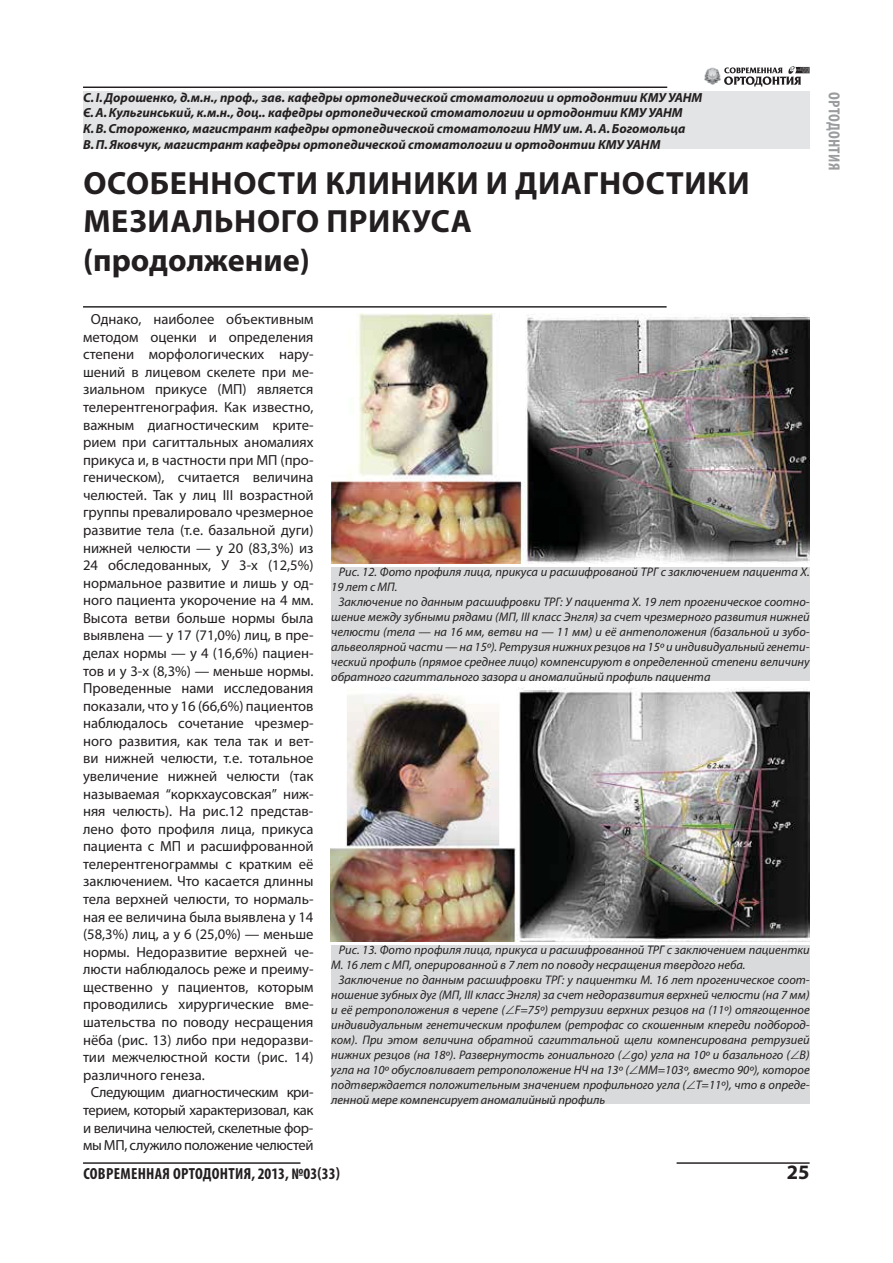
<style>
.page{position:relative;width:893px;height:1263px;background:#fff}
.page>*{position:absolute;margin:0;border:0;box-sizing:border-box;transform-origin:0 0}
.t1{font:700 32.25px/38.7px "Myriad Pro";letter-spacing:.02em;color:#231f20}
.t2{font:700 20.55px "Myriad Pro";color:#231f20}
.t3{font:700 condensed 16.05px "Myriad Pro";letter-spacing:.02em;color:#231f20}
.t4{font:700 condensed 16.05px "Myriad Pro";letter-spacing:.02em;color:#9a9c9e}
.t5{font:14.7px "Myriad Pro";color:#231f20}
.t6{font:14.7px "Myriad Pro";letter-spacing:-.025em;color:#231f20}
.t7{font:italic 700 13.2px/15.8px "Myriad Pro";color:#231f20}
.t8{font:italic 12.45px/15px "Myriad Pro";color:#231f20}
</style>
<div class="page">
<hr style="left:83px;top:87px;width:584px;height:1px;background:#231f20">
<hr style="left:83px;top:1162px;width:217px;height:2px;background:#231f20">
<hr style="left:676px;top:1162px;width:134px;height:2px;background:#231f20">
<hr style="left:83px;top:306px;width:583px;height:2px;background:#231f20">
<svg style="left:724px;top:66px;width:86px;height:21px"></svg>
<img style="left:704px;top:68px;width:16px;height:17px">
<div style="left:83px;top:92px;width:727px;height:57px;background:#e3e4e5"></div>
<img style="left:331px;top:313px;width:479px;height:251px">
<div style="left:331px;top:567px;width:479px;height:114px;background:#d9dadb"></div>
<div style="left:331px;top:945px;width:479px;height:159px;background:#d9dadb"></div>
<img style="left:331px;top:687px;width:479px;height:255px">
<p class="t7" style="left:83px;top:90px;width:621px">С. І. Дорошенко, д.м.н., проф., зав. кафедры ортопедической стоматологии и ортодонтии КМУ УАНМ Є. А. Кульгинський, к.м.н., доц.. кафедры ортопедической стоматологии и ортодонтии КМУ УАНМ<br>К. В. Стороженко, магистрант кафедры ортопедической стоматологии НМУ им. А. А. Богомольца<br>В. П. Яковчук, магистрант кафедры ортопедической стоматологии и ортодонтии КМУ УАНМ</p>
<h1 class="t1" style="left:83px;top:166px;width:668px">ОСОБЕННОСТИ КЛИНИКИ И ДИАГНОСТИКИ<br>МЕЗИАЛЬНОГО ПРИКУСА<br>(продолжение)</h1>
<p class="t5" style="left:91px;top:314px;width:224px">Однако, наиболее объективным</p>
<p class="t5" style="left:83px;top:331px;width:232px">методом оценки и определения</p>
<p class="t5" style="left:83px;top:349px;width:232px">степени морфологических нару-</p>
<p class="t5" style="left:83px;top:366px;width:232px">шений в лицевом скелете при ме-</p>
<p class="t5" style="left:83px;top:384px;width:232px">зиальном прикусе (МП) является</p>
<p class="t5" style="left:83px;top:401px;width:232px">телерентгенография. Как известно,</p>
<p class="t5" style="left:83px;top:419px;width:232px">важным диагностическим крите-</p>
<p class="t5" style="left:83px;top:437px;width:232px">рием при сагиттальных аномалиях</p>
<p class="t5" style="left:83px;top:454px;width:232px">прикуса и, в частности при МП (про-</p>
<p class="t5" style="left:83px;top:472px;width:232px">геническом), считается величина</p>
<p class="t5" style="left:83px;top:489px;width:232px">челюстей. Так у лиц ІІІ возрастной</p>
<p class="t5" style="left:83px;top:507px;width:232px">группы превалировало чрезмерное</p>
<p class="t5" style="left:83px;top:524px;width:232px">развитие тела (т. е. базальной дуги)</p>
<p class="t5" style="left:83px;top:542px;width:232px">нижней челюсти — у 20 (83,3%) из</p>
<p class="t5" style="left:83px;top:560px;width:232px">24 обследованных, У 3-х (12,5%)</p>
<p class="t5" style="left:83px;top:577px;width:232px">нормальное развитие и лишь у од-</p>
<p class="t5" style="left:83px;top:595px;width:232px">ного пациента укорочение на 4 мм.</p>
<p class="t5" style="left:83px;top:612px;width:232px">Высота ветви больше нормы была</p>
<p class="t5" style="left:83px;top:630px;width:232px">выявлена — у 17 (71,0%) лиц, в пре-</p>
<p class="t5" style="left:83px;top:647px;width:232px">делах нормы — у 4 (16,6%) пациен-</p>
<p class="t5" style="left:83px;top:665px;width:232px">тов и у 3-х (8,3%) — меньше нормы.</p>
<p class="t5" style="left:83px;top:683px;width:232px">Проведенные нами исследования</p>
<p class="t5" style="left:83px;top:700px;width:232px">показали, что у 16 (66,6%) пациентов</p>
<p class="t5" style="left:83px;top:718px;width:232px">наблюдалось сочетание чрезмер-</p>
<p class="t5" style="left:83px;top:735px;width:232px">ного развития, как тела так и вет-</p>
<p class="t5" style="left:83px;top:753px;width:232px">ви нижней челюсти, т. е. тотальное</p>
<p class="t5" style="left:83px;top:771px;width:232px">увеличение нижней челюсти (так</p>
<p class="t5" style="left:83px;top:788px;width:232px">называемая “коркхаусовская” ниж-</p>
<p class="t5" style="left:83px;top:806px;width:232px">няя челюсть). На рис.12 представ-</p>
<p class="t5" style="left:83px;top:823px;width:232px">лено фото профиля лица, прикуса</p>
<p class="t5" style="left:83px;top:841px;width:232px">пациента с МП и расшифрованной</p>
<p class="t5" style="left:83px;top:858px;width:232px">телерентгенограммы с кратким её</p>
<p class="t5" style="left:83px;top:876px;width:232px">заключением. Что касается длинны</p>
<p class="t5" style="left:83px;top:894px;width:232px">тела верхней челюсти, то нормаль-</p>
<p class="t5" style="left:83px;top:911px;width:232px">ная ее величина была выявлена у 14</p>
<p class="t5" style="left:83px;top:929px;width:232px">(58,3%) лиц, а у 6 (25,0%) — меньше</p>
<p class="t5" style="left:83px;top:946px;width:232px">нормы. Недоразвитие верхней че-</p>
<p class="t5" style="left:83px;top:964px;width:232px">люсти наблюдалось реже и преиму-</p>
<p class="t5" style="left:83px;top:981px;width:232px">щественно у пациентов, которым</p>
<p class="t5" style="left:83px;top:999px;width:232px">проводились хирургические вме-</p>
<p class="t5" style="left:83px;top:1017px;width:232px">шательства по поводу несращения</p>
<p class="t5" style="left:83px;top:1034px;width:232px">нёба (рис. 13) либо при недоразви-</p>
<p class="t5" style="left:83px;top:1052px;width:232px">тии межчелюстной кости (рис. 14)</p>
<p class="t5" style="left:83px;top:1069px;width:123px">различного генеза.</p>
<p class="t6" style="left:91px;top:1087px;width:224px">Следующим диагностическим кри-</p>
<p class="t6" style="left:83px;top:1104px;width:232px">терием, который характеризовал, как</p>
<p class="t6" style="left:83px;top:1122px;width:232px">и величина челюстей, скелетные фор-</p>
<p class="t6" style="left:83px;top:1140px;width:232px">мы МП, служило положение челюстей</p>
<p class="t8" style="left:331px;top:565px;width:480px;text-indent:8px">Рис. 12. Фото профиля лица, прикуса и расшифрованой ТРГ с заключением пациента Х.<br>19 лет с МП.</p>
<p class="t8" style="left:331px;top:595px;width:480px;text-align:justify;text-indent:8px">Заключение по данным расшифровки ТРГ: У пациента Х. 19 лет прогеническое соотно&shy;шение между зубными рядами (МП, ІІІ класс Энгля) за счет чрезмерного развития нижней челюсти (тела — на 16 мм, ветви на — 11 мм) и её антеположения (базальной и зубо&shy;альвеолярной части — на 15º). Ретрузия нижних резцов на 15º и индивидуальный генети&shy;ческий профиль (прямое среднее лицо) компенсируют в определенной степени величину обратного сагиттального зазора и аномалийный профиль пациента</p>
<p class="t8" style="left:331px;top:943px;width:480px;text-indent:8px">Рис. 13. Фото профиля лица, прикуса и расшифрованной ТРГ с заключением пациентки<br>М. 16 лет с МП, оперированной в 7 лет по поводу несращения твердого неба.</p>
<p class="t8" style="left:331px;top:973px;width:480px;text-align:justify;text-indent:8px">Заключение по данным расшифровки ТРГ: у пациентки М. 16 лет прогеническое соот&shy;ношение зубных дуг (МП, ІІІ класс Энгля) за счет недоразвития верхней челюсти (на 7 мм) и её ретроположения в черепе ( F=75º) ретрузии верхних резцов на (11º) отягощенное индивидуальным генетическим профилем (ретрофас со скошенным кпереди подбород&shy;ком). При этом величинa обратной сагиттальной щели компенсирована ретрузией нижних резцов (на 18º). Развернутость гониального ( go) угла на 10º и базального ( В) угла на 10º обусловливает ретроположение НЧ на 13º ( ММ=103º, вместо 90º), которое подтверждается положительным значением профильного угла ( Т=11º), что в опреде&shy;ленной мере компенсирует аномалийный профиль</p>
<p class="t3" style="left:83px;top:1164px;width:258px">СОВРЕМЕННАЯ ОРТОДОНТИЯ, 2013, №03(33)</p>
<h2 class="t2" style="left:787px;top:1164px;width:24px">25</h2>
<p class="t4" style="left:844px;top:92px;width:80px;rotate:90deg">ОРТОДОНТИЯ</p>
</div>
